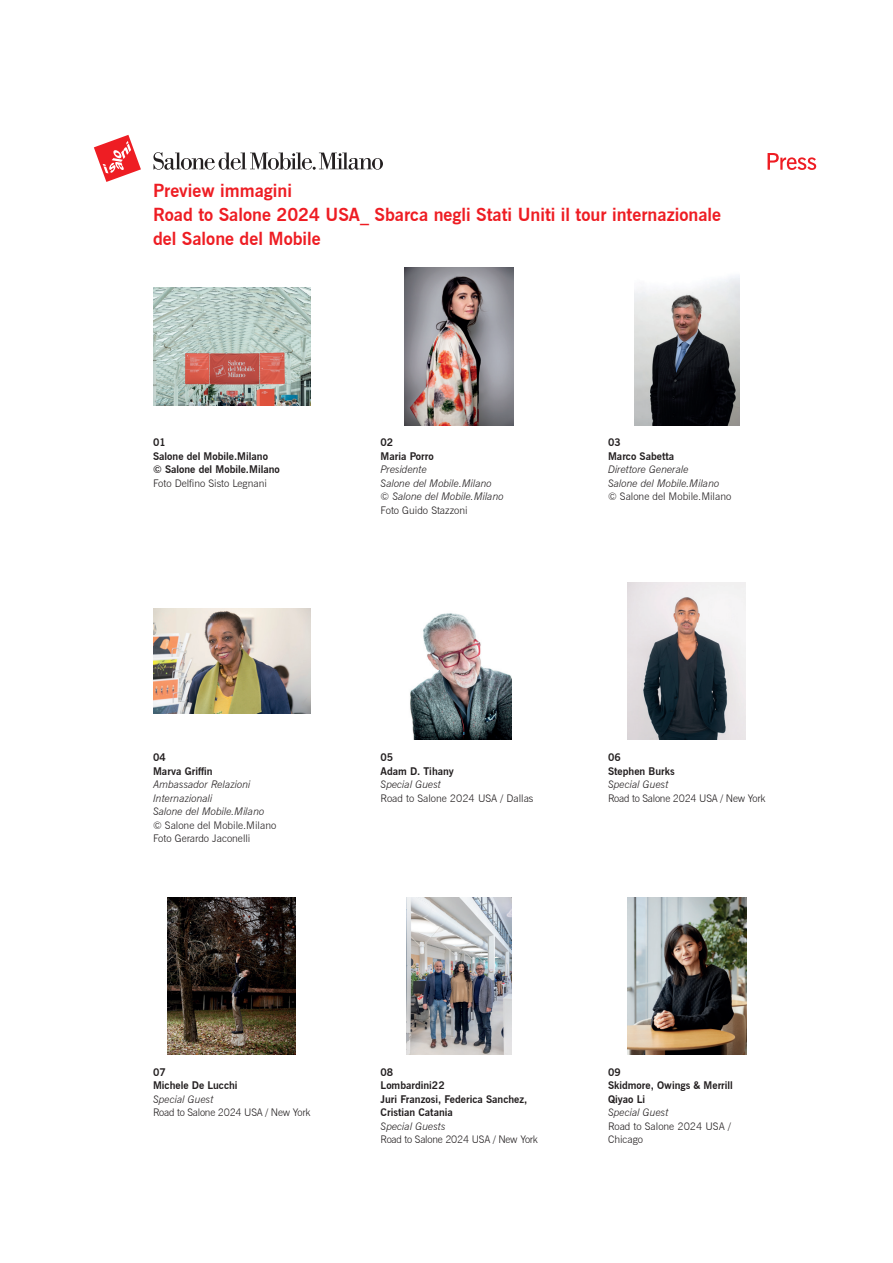
<style>
.page{position:relative;width:893px;height:1263px;background:#fff}
.page>*{position:absolute;margin:0;border:0;box-sizing:border-box;transform-origin:0 0}
.t1{font:700 18px/24px "News Gothic BT";color:#ee1d23}
.t2{font:700 10.5px/13.5px "News Gothic BT";color:#231f20}
.t3{font:italic 300 10.5px/13.5px "News Gothic BT";color:#231f20}
.t4{font:300 10.5px/13.5px "News Gothic BT";color:#231f20}
.t5{font:300 10.5px "News Gothic BT";letter-spacing:-.02em;color:#231f20}
</style>
<div class="page">
<svg style="left:94px;top:135px;width:47px;height:47px"></svg>
<svg style="left:153px;top:152px;width:230px;height:18px"></svg>
<svg style="left:767px;top:153px;width:49px;height:17px"></svg>
<img style="left:153px;top:288px;width:157px;height:118px">
<img style="left:153px;top:609px;width:157px;height:105px">
<img style="left:168px;top:897px;width:128px;height:157px">
<img style="left:405px;top:268px;width:108px;height:157px">
<img style="left:410px;top:613px;width:102px;height:127px">
<img style="left:407px;top:897px;width:105px;height:157px">
<img style="left:634px;top:275px;width:105px;height:150px">
<img style="left:628px;top:583px;width:118px;height:157px">
<img style="left:627px;top:897px;width:119px;height:157px">
<h1 class="t1" style="left:153px;top:178px;width:569px">Preview immagini<br>Road to Salone 2024 USA_ Sbarca negli Stati Uniti il tour internazionale del Salone del Mobile</h1>
<p class="t2" style="left:153px;top:436px;width:128px">01<br>Salone del Mobile.Milano<br>© Salone del Mobile.Milano</p>
<p class="t4" style="left:153px;top:476px;width:115px">Foto Delfino Sisto Legnani</p>
<p class="t2" style="left:381px;top:436px;width:55px">02<br>Maria Porro</p>
<p class="t3" style="left:381px;top:463px;width:125px">Presidente<br>Salone del Mobile.Milano<br>© Salone del Mobile.Milano</p>
<p class="t4" style="left:381px;top:503px;width:89px">Foto Guido Stazzoni</p>
<p class="t2" style="left:608px;top:436px;width:68px">03<br>Marco Sabetta</p>
<p class="t3" style="left:608px;top:463px;width:113px">Direttore Generale<br>Salone del Mobile.Milano</p>
<p class="t4" style="left:608px;top:490px;width:125px">© Salone del Mobile.Milano</p>
<p class="t2" style="left:153px;top:750px;width:61px">04<br>Marva Griffin</p>
<p class="t3" style="left:153px;top:777px;width:113px">Ambassador Relazioni<br>Internazionali<br>Salone del Mobile.Milano</p>
<p class="t4" style="left:153px;top:818px;width:125px">© Salone del Mobile.Milano<br>Foto Gerardo Jaconelli</p>
<p class="t2" style="left:381px;top:750px;width:75px">05<br>Adam D. Tihany</p>
<p class="t3" style="left:381px;top:777px;width:62px">Special Guest</p>
<p class="t4" style="left:381px;top:791px;width:154px">Road to Salone 2024 USA / Dallas</p>
<p class="t2" style="left:608px;top:750px;width:68px">06<br>Stephen Burks</p>
<p class="t3" style="left:608px;top:777px;width:62px">Special Guest</p>
<p class="t5" style="left:608px;top:791px;width:159px">Road to Salone 2024 USA / New York</p>
<p class="t2" style="left:153px;top:1065px;width:86px">07<br>Michele De Lucchi</p>
<p class="t3" style="left:153px;top:1092px;width:62px">Special Guest</p>
<p class="t5" style="left:153px;top:1106px;width:159px">Road to Salone 2024 USA / New York</p>
<p class="t2" style="left:381px;top:1065px;width:148px">08<br>Lombardini22<br>Juri Franzosi, Federica Sanchez,<br>Cristian Catania</p>
<p class="t3" style="left:381px;top:1119px;width:66px">Special Guests</p>
<p class="t5" style="left:381px;top:1133px;width:159px">Road to Salone 2024 USA / New York</p>
<p class="t2" style="left:608px;top:1065px;width:126px">09<br>Skidmore, Owings &amp; Merrill<br>Qiyao Li</p>
<p class="t3" style="left:608px;top:1106px;width:62px">Special Guest</p>
<p class="t4" style="left:608px;top:1119px;width:124px">Road to Salone 2024 USA /<br>Chicago</p>
</div>
